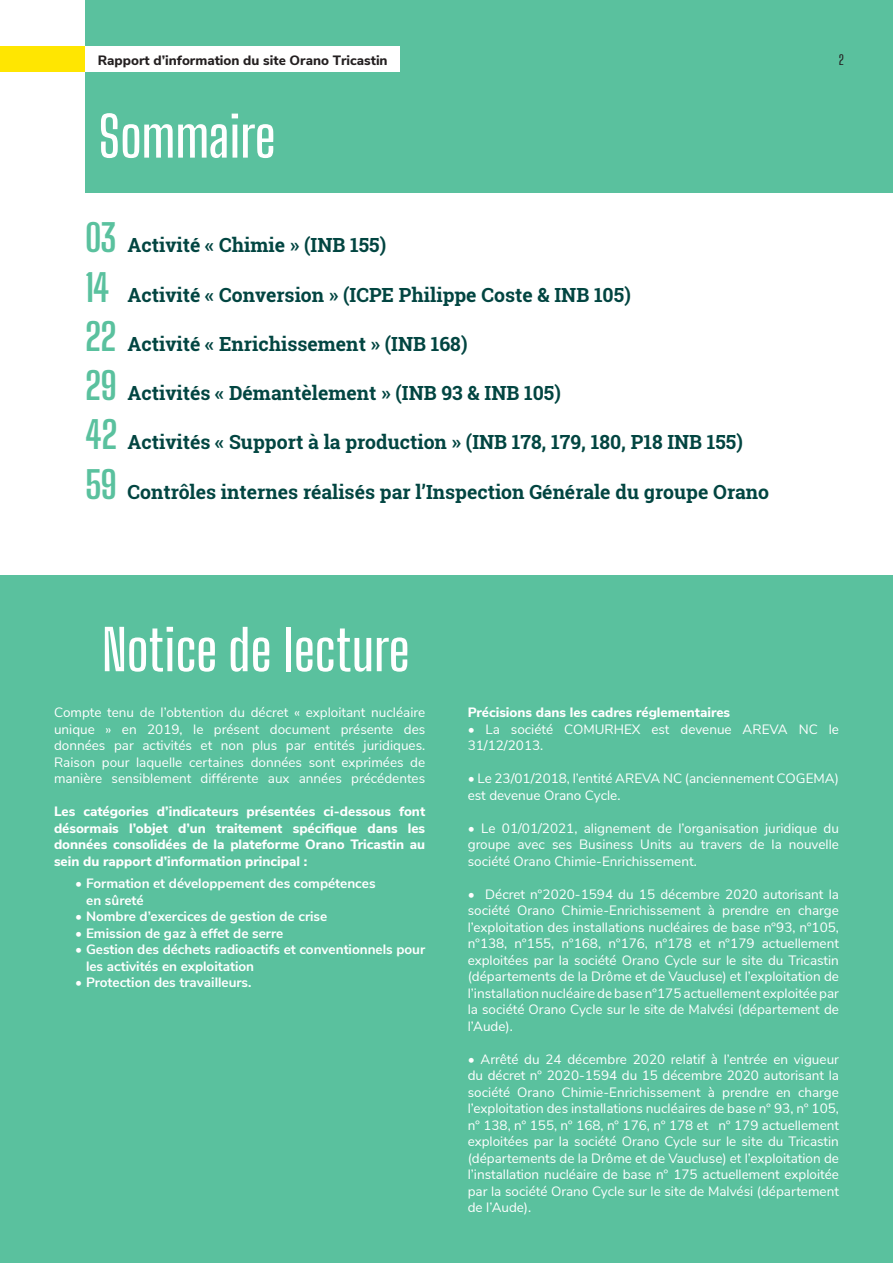
<style>
.page{position:relative;width:893px;height:1263px;background:#fff}
.page>*{position:absolute;margin:0;border:0;box-sizing:border-box;transform-origin:0 0}
.t1{font:600 55.5px "Big Shoulders Display";letter-spacing:-.005em;color:#fff}
.t2{font:600 55.05px "Big Shoulders Display";letter-spacing:-.01em;color:#fff}
.t3{font:700 19.5px "Roboto Slab";color:#024541}
.t4{font:13.5px/16.5px "Nunito Sans";color:#fff;text-align:justify}
.t5{font:800 13.5px/16.5px "Nunito Sans";color:#fff;text-align:justify}
.t6{font:700 13.5px/16.5px "Nunito Sans";color:#fff}
.t7{font:800 13.5px "Nunito Sans";color:#231f20}
.t8{font:500 13.5px "Big Shoulders Display";color:#231f20}
.s1{font-family:"Big Shoulders Display";font-size:37.5px;color:#5ac19e}
.s2{font-weight:300}
</style>
<div class="page">
<div style="left:0;top:575px;width:893px;height:688px;background:#5ac19e"></div>
<div style="left:85px;top:0;width:808px;height:193px;background:#5ac19e"></div>
<div style="left:0;top:47px;width:85px;height:25px;background:#ffe601"></div>
<div style="left:85px;top:47px;width:315px;height:25px;background:#fff"></div>
<p class="t7" style="left:98px;top:50px;width:291px">Rapport d’information du site Orano Tricastin</p>
<p class="t8" style="left:839px;top:51px;width:7px">2</p>
<h2 class="t2" style="left:98px;top:100px;width:179px">Sommaire</h2>
<h3 class="t3" style="left:85px;top:232px;width:303px"><span class="s1">03</span> Activité « Chimie » (INB 155)</h3>
<h3 class="t3" style="left:85px;top:281px;width:547px"><span class="s1">14</span> Activité « Conversion » (ICPE Philippe Coste &amp; INB 105)</h3>
<h3 class="t3" style="left:85px;top:330px;width:384px"><span class="s1">22</span> Activité « Enrichissement » (INB 168)</h3>
<h3 class="t3" style="left:85px;top:380px;width:477px"><span class="s1">29</span> Activités « Démantèlement » (INB 93 &amp; INB 105)</h3>
<h3 class="t3" style="left:85px;top:429px;width:659px"><span class="s1">42</span> Activités « Support à la production » (INB 178, 179, 180, P18 INB 155)</h3>
<h3 class="t3" style="left:85px;top:478px;width:685px"><span class="s1">59</span> Contrôles internes réalisés par l’Inspection Générale du groupe Orano</h3>
<h1 class="t1" style="left:102px;top:613px;width:309px">Notice de lecture</h1>
<p class="t4" style="left:54px;top:704px;width:373px">Compte tenu de l’obtention du décret « exploitant nucléaire unique » en 2019, le présent document présente des données par activités et non plus par entités juridiques.<br>Raison pour laquelle certaines données sont exprimées de manière sensiblement différente aux années précédentes</p>
<p class="t5" style="left:54px;top:803px;width:373px">Les catégories d’indicateurs présentées ci-dessous font désormais l’objet d’un traitement spécifique dans les données consolidées de la plateforme Orano Tricastin au sein du rapport d’information principal :</p>
<p class="t6" style="left:86px;top:875px;width:291px;text-indent:-11px">• Formation et développement des compétences en sûreté</p>
<p class="t6" style="left:75px;top:908px;width:254px">• Nombre d’exercices de gestion de crise</p>
<p class="t6" style="left:75px;top:924px;width:209px">• Emission de gaz à effet de serre</p>
<p class="t6" style="left:86px;top:941px;width:341px;text-indent:-11px">• Gestion des déchets radioactifs et conventionnels pour les activités en exploitation</p>
<p class="t6" style="left:75px;top:974px;width:178px">• Protection des travailleurs.</p>
<p class="t5" style="left:468px;top:704px;width:264px">Précisions dans les cadres réglementaires</p>
<p class="t4" style="left:468px;top:720px;width:373px"><span class="s2">•</span> La société COMURHEX est devenue AREVA NC le<br>31/12/2013.</p>
<p class="t4" style="left:468px;top:770px;width:373px">• Le 23/01/2018, l’entité AREVA NC (anciennement COGEMA) est devenue Orano Cycle.</p>
<p class="t4" style="left:468px;top:819px;width:373px">• Le 01/01/2021, alignement de l’organisation juridique du groupe avec ses Business Units au travers de la nouvelle société Orano Chimie-Enrichissement.</p>
<p class="t4" style="left:468px;top:885px;width:373px">• Décret n°2020-1594 du 15 décembre 2020 autorisant la société Orano Chimie-Enrichissement à prendre en charge l’exploitation des installations nucléaires de base n°93, n°105, n°138, n°155, n°168, n°176, n°178 et n°179 actuellement exploitées par la société Orano Cycle sur le site du Tricastin (départements de la Drôme et de Vaucluse) et l’exploitation de l’installation nucléaire de base n°175 actuellement exploitée par la société Orano Cycle sur le site de Malvési (département de l’Aude).</p>
<p class="t4" style="left:468px;top:1050px;width:373px">• Arrêté du 24 décembre 2020 relatif à l’entrée en vigueur du décret n° 2020-1594 du 15 décembre 2020 autorisant la société Orano Chimie-Enrichissement à prendre en charge l’exploitation des installations nucléaires de base n° 93, n° 105, n° 138, n° 155, n° 168, n° 176, n° 178 et n° 179 actuellement exploitées par la société Orano Cycle sur le site du Tricastin (départements de la Drôme et de Vaucluse) et l’exploitation de l’installation nucléaire de base n° 175 actuellement exploitée par la société Orano Cycle sur le site de Malvési (département de l’Aude).</p>
</div>
